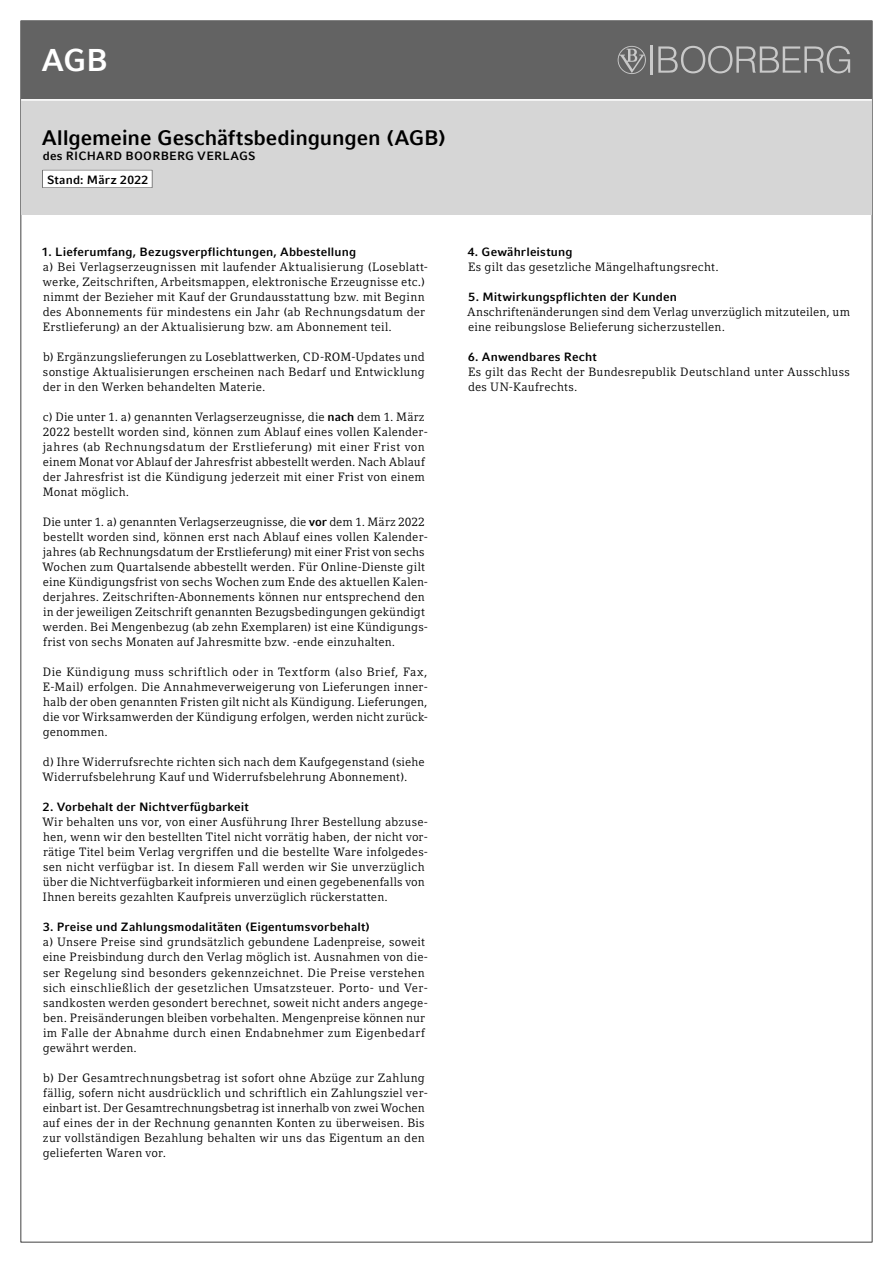
<style>
.page{position:relative;width:893px;height:1263px;background:#fff}
.page>*{position:absolute;margin:0;border:0;box-sizing:border-box;transform-origin:0 0}
.t1{font:700 31.5px "Compatil Fact LT Pro";color:#fff}
.t2{font:700 21px "Compatil Fact LT Pro";letter-spacing:-.01em;color:#000}
.t3{font:12px/15px "Compatil Letter LT Pro";letter-spacing:.02em;color:#000}
.t4{font:700 12px/23.5px "Compatil Fact LT Pro";letter-spacing:.01em;color:#000}
.s1{font-family:"Compatil Fact LT Pro";font-weight:700}
</style>
<div class="page">
<div style="left:21px;top:21px;width:851px;height:194px;background:#d6d6d6"></div>
<div style="left:21px;top:21px;width:851px;height:78px;background:#636363"></div>
<hr style="left:21px;top:99px;width:851px;height:2px;background:#fff">
<img style="left:650px;top:46px;width:2px;height:28px">
<img style="left:827px;top:46px;width:23px;height:27px">
<img style="left:708px;top:46px;width:24px;height:27px">
<img style="left:681px;top:46px;width:24px;height:27px">
<img style="left:618px;top:46px;width:28px;height:28px">
<img style="left:804px;top:46px;width:20px;height:27px">
<img style="left:783px;top:46px;width:18px;height:27px">
<img style="left:760px;top:46px;width:19px;height:27px">
<img style="left:736px;top:46px;width:20px;height:27px">
<img style="left:658px;top:46px;width:20px;height:27px">
<div style="left:43px;top:170px;width:109px;height:18px;background:#fff"></div>
<h1 class="t1" style="left:41px;top:42px;width:68px">AGB</h1>
<h2 class="t2" style="left:42px;top:125px;width:406px">Allgemeine Geschäftsbedingungen (AGB)</h2>
<p class="t4" style="left:47px;top:144px;width:210px;text-indent:-4px">des RICHARD BOORBERG VERLAGS<br>Stand: März 2022</p>
<p class="t4" style="left:42px;top:240px;width:316px">1. Lieferumfang, Bezugsverpflichtungen, Abbestellung</p>
<p class="t3" style="left:43px;top:260px;width:387px">a) Bei Verlagserzeugnissen mit laufender Aktualisierung (Loseblatt&shy;werke, Zeitschriften, Arbeitsmappen, elektronische Erzeugnisse etc.) nimmt der Bezieher mit Kauf der Grundausstattung bzw. mit Beginn des Abonnements für mindestens ein Jahr (ab Rechnungsdatum der Erstlieferung) an der Aktualisierung bzw. am Abonnement teil.</p>
<p class="t3" style="left:43px;top:350px;width:383px;text-align:justify">b) Ergänzungslieferungen zu Loseblattwerken, CD-ROM-Updates und sonstige Aktualisierungen erscheinen nach Bedarf und Entwicklung der in den Werken behandelten Materie.</p>
<p class="t3" style="left:43px;top:410px;width:387px">c) Die unter 1. a) genannten Verlagserzeugnisse, die <span class="s1">nach</span> dem 1. März 2022 bestellt worden sind, können zum Ablauf eines vollen Kalender&shy;jahres (ab Rechnungsdatum der Erstlieferung) mit einer Frist von einem Monat vor Ablauf der Jahresfrist abbestellt werden. Nach Ablauf der Jahresfrist ist die Kündigung jederzeit mit einer Frist von einem Monat möglich.</p>
<p class="t3" style="left:42px;top:515px;width:387px">Die unter 1. a) genannten Verlagserzeugnisse, die <span class="s1">vor</span> dem 1. März 2022 bestellt worden sind, können erst nach Ablauf eines vollen Kalender&shy;jahres (ab Rechnungsdatum der Erstlieferung) mit einer Frist von sechs Wochen zum Quartalsende abbestellt werden. Für Online-Dienste gilt eine Kündigungsfrist von sechs Wochen zum Ende des aktuellen Kalen&shy;derjahres. Zeitschriften-Abonnements können nur entsprechend den in der jeweiligen Zeitschrift genannten Bezugsbedingungen gekündigt werden. Bei Mengenbezug (ab zehn Exemplaren) ist eine Kündigungs&shy;frist von sechs Monaten auf Jahresmitte bzw. -ende einzuhalten.</p>
<p class="t3" style="left:43px;top:665px;width:387px;text-align:justify">Die Kündigung muss schriftlich oder in Textform (also Brief, Fax, E-Mail) erfolgen. Die Annahmeverweigerung von Lieferungen inner&shy;halb der oben genannten Fristen gilt nicht als Kündigung. Lieferungen, die vor Wirksamwerden der Kündigung erfolgen, werden nicht zurück&shy;genommen.</p>
<p class="t3" style="left:42px;top:755px;width:384px">d) Ihre Widerrufsrechte richten sich nach dem Kaufgegenstand (siehe<br>Widerrufsbelehrung Kauf und Widerrufsbelehrung Abonnement).</p>
<p class="t4" style="left:43px;top:795px;width:207px">2. Vorbehalt der Nichtverfügbarkeit</p>
<p class="t3" style="left:42px;top:815px;width:387px">Wir behalten uns vor, von einer Ausführung Ihrer Bestellung abzuse&shy;hen, wenn wir den bestellten Titel nicht vorrätig haben, der nicht vor&shy;rätige Titel beim Verlag vergriffen und die bestellte Ware infolgedes&shy;sen nicht verfügbar ist. In diesem Fall werden wir Sie unverzüglich über die Nichtverfügbarkeit informieren und einen gegebenenfalls von Ihnen bereits gezahlten Kaufpreis unverzüglich rückerstatten.</p>
<p class="t4" style="left:43px;top:915px;width:328px">3. Preise und Zahlungsmodalitäten (Eigentumsvorbehalt)</p>
<p class="t3" style="left:43px;top:935px;width:387px">a) Unsere Preise sind grundsätzlich gebundene Ladenpreise, soweit eine Preisbindung durch den Verlag möglich ist. Ausnahmen von die&shy;ser Regelung sind besonders gekennzeichnet. Die Preise verstehen sich einschließlich der gesetzlichen Umsatzsteuer. Porto- und Ver&shy;sandkosten werden gesondert berechnet, soweit nicht anders angege&shy;ben. Preisänderungen bleiben vorbehalten. Mengenpreise können nur im Falle der Abnahme durch einen Endabnehmer zum Eigenbedarf gewährt werden.</p>
<p class="t3" style="left:43px;top:1070px;width:387px">b) Der Gesamtrechnungsbetrag ist sofort ohne Abzüge zur Zahlung fällig, sofern nicht ausdrücklich und schriftlich ein Zahlungsziel ver&shy;einbart ist. Der Gesamtrechnungsbetrag ist innerhalb von zwei Wochen auf eines der in der Rechnung genannten Konten zu überweisen. Bis zur vollständigen Bezahlung behalten wir uns das Eigentum an den gelieferten Waren vor.</p>
<p class="t4" style="left:468px;top:240px;width:106px">4. Gewährleistung</p>
<p class="t3" style="left:468px;top:260px;width:252px">Es gilt das gesetzliche Mängelhaftungsrecht.</p>
<p class="t4" style="left:469px;top:285px;width:210px">5. Mitwirkungspflichten der Kunden</p>
<p class="t3" style="left:468px;top:305px;width:384px">Anschriftenänderungen sind dem Verlag unverzüglich mitzuteilen, um eine reibungslose Belieferung sicherzustellen.</p>
<p class="t4" style="left:468px;top:345px;width:130px">6. Anwendbares Recht</p>
<p class="t3" style="left:468px;top:365px;width:383px">Es gilt das Recht der Bundesrepublik Deutschland unter Ausschluss des UN-Kaufrechts.</p>
</div>
